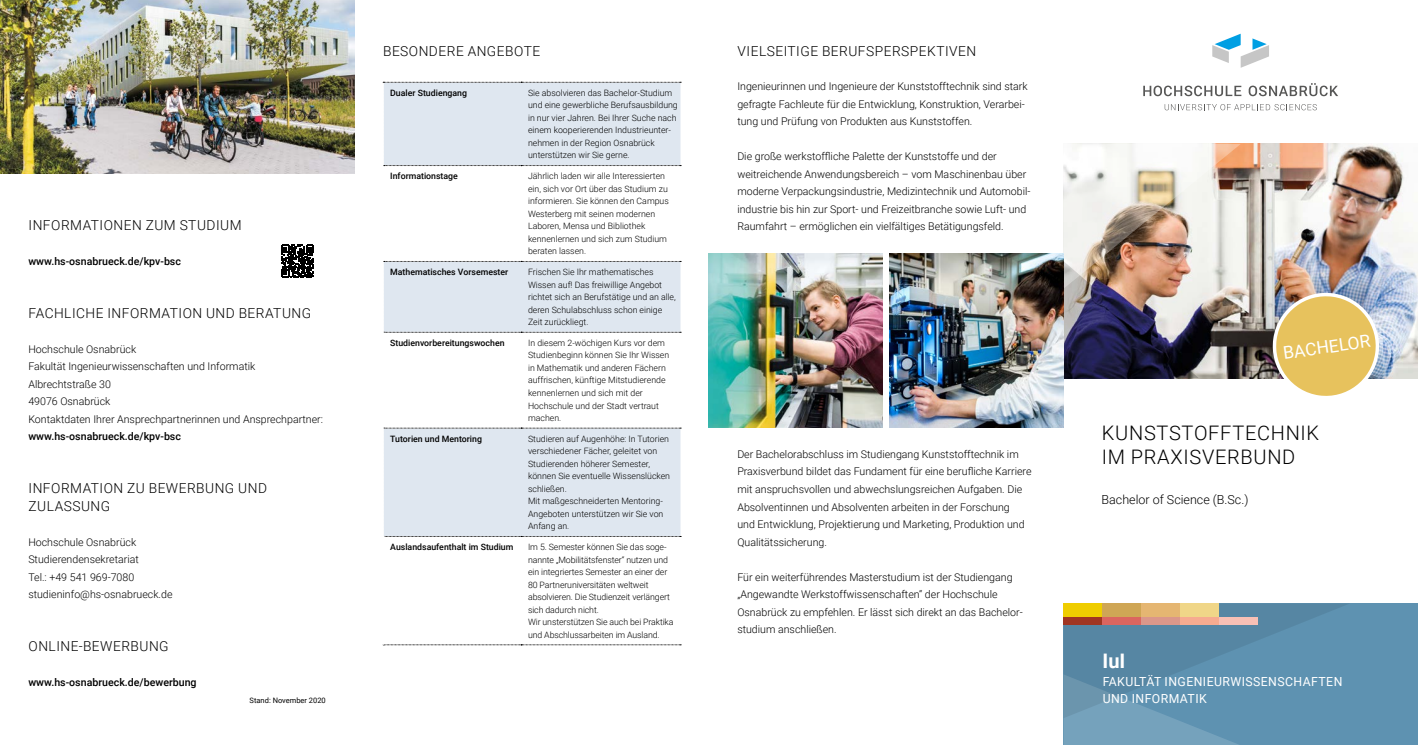
<style>
.page{position:relative;width:1418px;height:745px;background:#fff}
.page>*{position:absolute;margin:0;border:0;box-sizing:border-box;transform-origin:0 0}
._01_Head_H1___Titel{font:300 20px/23.8px "Roboto";letter-spacing:.035em;color:#000}
._04_Fusszeile_Titel{font:700 20px "Roboto";color:#fff}
._03_Störer___Titel{font:17.5px "Roboto";color:#fff}
.Head_H2___Innen{font:300 13.75px/17.5px "Roboto";letter-spacing:.035em;color:#000}
.Adressezeile___Verli{font:300 13.75px "Roboto";letter-spacing:.035em;color:#000}
.Fusszeile___Titel{font:12.5px "Roboto";letter-spacing:.035em;color:#fff}
._02_Abschluss_Subhea{font:300 12.5px "Roboto";color:#000}
.Copytext___Light{font:300 10.62px/17.5px "Roboto";color:#000}
.Adressezeile___Verli-2{font:500 10.62px "Roboto";color:#000}
.Adressezeile___Mediu{font:300 10.62px "Roboto";color:#000}
.Adressezeile___Verli-3{font:300 10.62px "Roboto";color:#000}
.Tabellentext___Light{font:300 8.75px/12.5px "Roboto";color:#000}
.Tabellentext___Mediu{font:500 8.75px "Roboto";color:#000}
.Kleingedrucktes{font:7.5px "Roboto";color:#000}
</style>
<div class="page">
<div style="left:1063px;top:603px;width:354px;height:141px;background:#5e92b1"></div>
<svg style="left:1063px;top:604px;width:284px;height:140px"></svg>
<img style="left:1240px;top:144px;width:177px;height:234px">
<img style="left:1063px;top:144px;width:177px;height:234px">
<svg style="left:1143px;top:86px;width:98px;height:10px"></svg>
<svg style="left:1248px;top:83px;width:90px;height:13px"></svg>
<svg style="left:1164px;top:104px;width:152px;height:6px"></svg>
<svg style="left:1212px;top:34px;width:56px;height:34px"></svg>
<img style="left:0;top:0;width:354px;height:174px">
<svg style="left:281px;top:245px;width:33px;height:32px"></svg>
<img style="left:709px;top:253px;width:173px;height:174px">
<svg style="left:383px;top:82px;width:298px;height:563px"></svg>
<img style="left:889px;top:253px;width:174px;height:174px">
<div style="left:1063px;top:602px;width:39px;height:15px;background:#efcd00"></div>
<div style="left:1063px;top:617px;width:39px;height:7px;background:#a03522"></div>
<div style="left:1102px;top:602px;width:39px;height:15px;background:#cfa655"></div>
<div style="left:1102px;top:617px;width:39px;height:7px;background:#db655f"></div>
<div style="left:1141px;top:602px;width:39px;height:15px;background:#e5b672"></div>
<div style="left:1141px;top:617px;width:39px;height:7px;background:#db978a"></div>
<div style="left:1180px;top:602px;width:39px;height:15px;background:#f0d688"></div>
<div style="left:1180px;top:617px;width:39px;height:7px;background:#f6ab90"></div>
<div style="left:1219px;top:617px;width:39px;height:7px;background:#f8c0b5"></div>
<svg style="left:1269px;top:289px;width:113px;height:107px;background:#d8c184"></svg>
<p class="Head_H2___Innen" style="left:29px;top:216px;width:214px">INFORMATIONEN ZUM STUDIUM</p>
<p class="Adressezeile___Verli-2" style="left:28px;top:254px;width:154px">www.hs-osnabrueck.de/kpv-bsc</p>
<p class="Adressezeile___Verli" style="left:29px;top:303px;width:284px">FACHLICHE INFORMATION UND BERATUNG</p>
<p class="Adressezeile___Verli-3" style="left:28px;top:341px;width:109px">Hochschule Osnabrück</p>
<p class="Adressezeile___Mediu" style="left:28px;top:359px;width:228px">Fakultät Ingenieurwissenschaften und Informatik</p>
<p class="Copytext___Light" style="left:28px;top:375px;width:84px">Albrechtstraße 30</p>
<p class="Copytext___Light" style="left:28px;top:392px;width:84px">49076 Osnabrück</p>
<p class="Copytext___Light" style="left:28px;top:410px;width:296px">Kontaktdaten Ihrer Ansprechpartnerinnen und Ansprechpartner:</p>
<p class="Adressezeile___Verli-2" style="left:28px;top:429px;width:154px">www.hs-osnabrueck.de/kpv-bsc</p>
<p class="Head_H2___Innen" style="left:29px;top:478px;width:240px">INFORMATION ZU BEWERBUNG UND<br>ZULASSUNG</p>
<p class="Adressezeile___Verli-3" style="left:28px;top:534px;width:109px">Hochschule Osnabrück</p>
<p class="Adressezeile___Mediu" style="left:28px;top:551px;width:112px">Studierendensekretariat</p>
<p class="Copytext___Light" style="left:28px;top:567px;width:107px">Tel.: +49 541 969-7080</p>
<p class="Adressezeile___Verli-3" style="left:28px;top:586px;width:146px">studieninfo@hs-osnabrueck.de</p>
<p class="Head_H2___Innen" style="left:29px;top:636px;width:141px">ONLINE-BEWERBUNG</p>
<p class="Adressezeile___Verli-2" style="left:28px;top:674px;width:170px">www.hs-osnabrueck.de/bewerbung</p>
<p class="Head_H2___Innen" style="left:383px;top:41px;width:159px">BESONDERE ANGEBOTE</p>
<p class="Head_H2___Innen" style="left:737px;top:41px;width:240px">VIELSEITIGE BERUFSPERSPEKTIVEN</p>
<p class="Copytext___Light" style="left:737px;top:77px;width:292px">Ingenieurinnen und Ingenieure der Kunststofftechnik sind stark gefragte Fachleute für die Entwicklung, Konstruktion, Verarbei&shy;tung und Prüfung von Produkten aus Kunststoffen.</p>
<p class="Copytext___Light" style="left:737px;top:147px;width:295px">Die große werkstoffliche Palette der Kunststoffe und der weitreichende Anwendungsbereich – vom Maschinenbau über moderne Verpackungsindustrie, Medizintechnik und Automobil&shy;industrie bis hin zur Sport- und Freizeitbranche sowie Luft- und Raumfahrt – ermöglichen ein vielfältiges Betätigungsfeld.</p>
<p class="Tabellentext___Mediu" style="left:390px;top:87px;width:78px">Dualer Studiengang</p>
<p class="Tabellentext___Light" style="left:528px;top:86px;width:151px">Sie absolvieren das Bachelor-Studium und eine gewerbliche Berufsausbildung in nur vier Jahren. Bei Ihrer Suche nach einem kooperierenden Industrieunter&shy;nehmen in der Region Osnabrück unterstützen wir Sie gerne.</p>
<p class="Tabellentext___Mediu" style="left:390px;top:170px;width:69px">Informationstage</p>
<p class="Tabellentext___Light" style="left:528px;top:169px;width:142px">Jährlich laden wir alle Interessierten ein, sich vor Ort über das Studium zu informieren. Sie können den Campus Westerberg mit seinen modernen</p>
<p class="Tabellentext___Light" style="left:528px;top:219px;width:119px">Laboren, Mensa und Bibliothek</p>
<p class="Tabellentext___Light" style="left:528px;top:232px;width:140px">kennenlernen und sich zum Studium beraten lassen.</p>
<p class="Tabellentext___Mediu" style="left:390px;top:266px;width:119px">Mathematisches Vorsemester</p>
<p class="Tabellentext___Light" style="left:528px;top:265px;width:149px">Frischen Sie Ihr mathematisches Wissen auf! Das freiwillige Angebot richtet sich an Berufstätige und an alle, deren Schulabschluss schon einige Zeit zurückliegt.</p>
<p class="Tabellentext___Mediu" style="left:390px;top:336px;width:116px">Studienvorbereitungswochen</p>
<p class="Tabellentext___Light" style="left:528px;top:336px;width:143px">In diesem 2-wöchigen Kurs vor dem<br>Studienbeginn können Sie Ihr Wissen in Mathematik und anderen Fächern auffrischen, künftige Mitstudierende kennenlernen und sich mit der<br>Hochschule und der Stadt vertraut machen.</p>
<p class="Tabellentext___Mediu" style="left:390px;top:432px;width:93px">Tutorien und Mentoring</p>
<p class="Tabellentext___Light" style="left:528px;top:432px;width:143px">Studieren auf Augenhöhe: In Tutorien verschiedener Fächer, geleitet von<br>Studierenden höherer Semester, können Sie eventuelle Wissenslücken schließen.</p>
<p class="Tabellentext___Light" style="left:528px;top:494px;width:137px;text-align:justify">Mit maßgeschneiderten Mentoring-Angeboten unterstützen wir Sie von Anfang an.</p>
<p class="Tabellentext___Mediu" style="left:390px;top:540px;width:125px">Auslandsaufenthalt im Studium</p>
<p class="Tabellentext___Light" style="left:528px;top:540px;width:147px">Im 5. Semester können Sie das soge&shy;nannte „Mobilitätsfenster“ nutzen und ein integriertes Semester an einer der 80 Partneruniversitäten weltweit absolvieren. Die Studienzeit verlängert sich dadurch nicht.<br>Wir unsterstützen Sie auch bei Praktika und Abschlussarbeiten im Ausland.</p>
<p class="Copytext___Light" style="left:737px;top:445px;width:296px">Der Bachelorabschluss im Studiengang Kunststofftechnik im Praxisverbund bildet das Fundament für eine berufliche Karriere mit anspruchsvollen und abwechslungsreichen Aufgaben. Die Absolventinnen und Absolventen arbeiten in der Forschung<br>und Entwicklung, Projektierung und Marketing, Produktion und Qualitätssicherung.</p>
<p class="Copytext___Light" style="left:737px;top:567px;width:287px">Für ein weiterführendes Masterstudium ist der Studiengang „Angewandte Werkstoffwissenschaften“ der Hochschule Osnabrück zu empfehlen. Er lässt sich direkt an das Bachelor&shy;studium anschließen.</p>
<p class="_03_Störer___Titel" style="left:1281px;top:340px;width:89px;rotate:-8deg">BACHELOR</p>
<p class="_01_Head_H1___Titel" style="left:1101px;top:420px;width:219px">KUNSTSTOFFTECHNIK<br>IM PRAXISVERBUND</p>
<p class="_02_Abschluss_Subhea" style="left:1101px;top:490px;width:148px">Bachelor of Science (B.Sc.)</p>
<p class="_04_Fusszeile_Titel" style="left:1102px;top:646px;width:24px">IuI</p>
<p class="Fusszeile___Titel" style="left:1102px;top:672px;width:241px">FAKULTÄT INGENIEURWISSENSCHAFTEN</p>
<p class="Kleingedrucktes" style="left:250px;top:694px;width:78px">Stand: November 2020</p>
<p class="Fusszeile___Titel" style="left:1102px;top:689px;width:106px">UND INFORMATIK</p>
</div>
